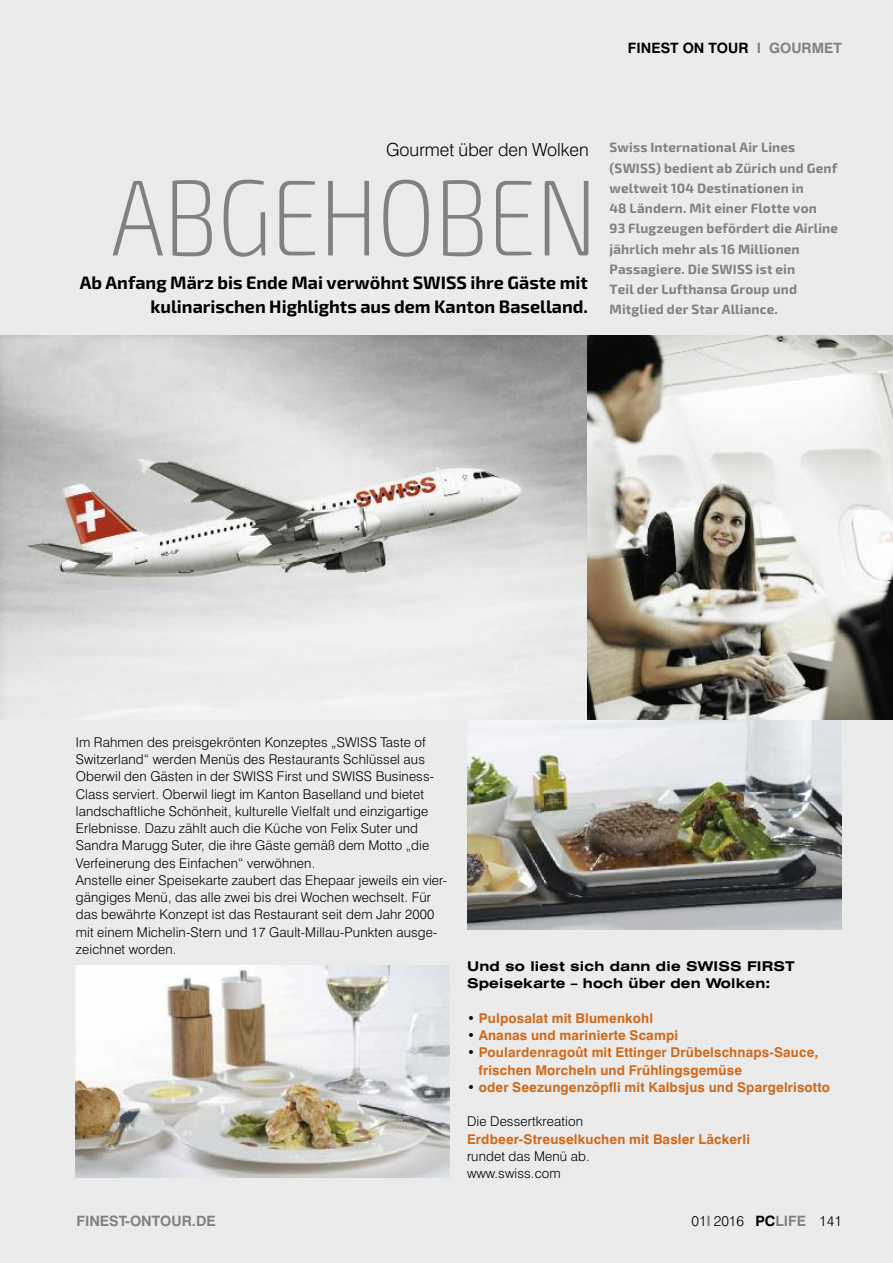
<style>
.page{position:relative;width:893px;height:1263px;background:#eaebea}
.page>*{position:absolute;margin:0;border:0;box-sizing:border-box;transform-origin:0 0}
.t1{font:200 condensed 108px "Exo 2";color:#828080}
.t2{font:700 18px/24px "Exo 2";color:#000;text-align:right}
.t3{font:300 18px "Swiss 721 BT";color:#000}
.t4{font:700 14.25px "Swiss 721 BT";color:#000}
.t5{font:700 14.25px "Swiss 721 BT";color:#828080}
.t6{font:300 14.25px "Swiss 721 BT";color:#000}
.t7{font:300 13.5px/17.2px "Swiss 721 BT";letter-spacing:.01em;color:#000}
.t8{font:700 13.5px/20.2px "Exo 2";letter-spacing:.015em;color:#828080}
.t9{font:700 13.5px/17.2px "Swiss 721 BT";letter-spacing:.01em;color:#d0691c}
.t10{font:700 expanded 13.5px/17.2px "Swiss 721 BT";letter-spacing:.015em;color:#000}
.s1{color:#828080}
.s2{color:#000}
.s3{font-weight:700;color:#828080}
.s4{font-weight:700}
</style>
<div class="page">
<img style="left:467px;top:719px;width:374px;height:210px">
<img style="left:76px;top:966px;width:374px;height:212px">
<img style="left:586px;top:335px;width:307px;height:384px">
<img style="left:1px;top:335px;width:585px;height:381px">
<p class="t4" style="left:628px;top:43px;width:215px">FINEST ON TOUR <span class="s1">I GOURMET</span></p>
<h2 class="t3" style="left:386px;top:143px;width:204px">Gourmet über den Wolken</h2>
<h1 class="t1" style="left:111px;top:155px;width:487px">ABGEHOBEN</h1>
<h2 class="t2" style="left:80px;top:271px;width:510px">Ab Anfang März bis Ende Mai verwöhnt SWISS ihre Gäste mit kulinarischen Highlights aus dem Kanton Baselland.</h2>
<p class="t8" style="left:610px;top:138px;width:230px">Swiss International Air Lines (SWISS) bedient ab Zürich und Genf weltweit 104 Destinationen in<br>48 Ländern. Mit einer Flotte von<br>93 Flugzeugen befördert die Airline jährlich mehr als 16 Millionen<br>Passagiere. Die SWISS ist ein<br>Teil der Lufthansa Group und<br>Mitglied der Star Alliance.</p>
<p class="t7" style="left:76px;top:735px;width:373px">Im Rahmen des preisgekrönten Konzeptes „SWISS Taste of Switzerland“ werden Menüs des Restaurants Schlüssel aus Oberwil den Gästen in der SWISS First und SWISS Business-Class serviert. Oberwil liegt im Kanton Baselland und bietet landschaftliche Schönheit, kulturelle Vielfalt und einzigartige Erlebnisse. Dazu zählt auch die Küche von Felix Suter und Sandra Marugg Suter, die ihre Gäste gemäß dem Motto „die Verfeinerung des Einfachen“ verwöhnen.<br>Anstelle einer Speisekarte zaubert das Ehepaar jeweils ein vier&shy;gängiges Menü, das alle zwei bis drei Wochen wechselt. Für das bewährte Konzept ist das Restaurant seit dem Jahr 2000 mit einem Michelin-Stern und 17 Gault-Millau-Punkten ausge&shy;zeichnet worden.</p>
<p class="t5" style="left:77px;top:1216px;width:141px">FINEST-ONTOUR.DE</p>
<p class="t10" style="left:467px;top:959px;width:329px">Und so liest sich dann die SWISS FIRST<br>Speisekarte – hoch über den Wolken:</p>
<p class="t9" style="left:467px;top:1011px;width:188px"><span class="s2">•</span> Pulposalat mit Blumenkohl</p>
<p class="t9" style="left:467px;top:1028px;width:213px"><span class="s2">•</span> Ananas und marinierte Scampi</p>
<p class="t9" style="left:479px;top:1045px;width:341px;text-indent:-12px"><span class="s2">•</span> Poulardenragoût mit Ettinger Drübelschnaps-Sauce, frischen Morcheln und Frühlingsgemüse</p>
<p class="t9" style="left:467px;top:1080px;width:364px"><span class="s2">•</span> oder Seezungenzöpfli mit Kalbsjus und Spargelrisotto</p>
<p class="t7" style="left:467px;top:1114px;width:118px">Die Dessertkreation</p>
<p class="t9" style="left:467px;top:1131px;width:285px">Erdbeer-Streuselkuchen mit Basler Läckerli</p>
<p class="t7" style="left:467px;top:1149px;width:124px">rundet das Menü ab. www.swiss.com</p>
<p class="t6" style="left:691px;top:1216px;width:152px">01<span class="s3">I</span> 2016 <span class="s4">PC</span><span class="s3">LIFE</span> 141</p>
</div>
